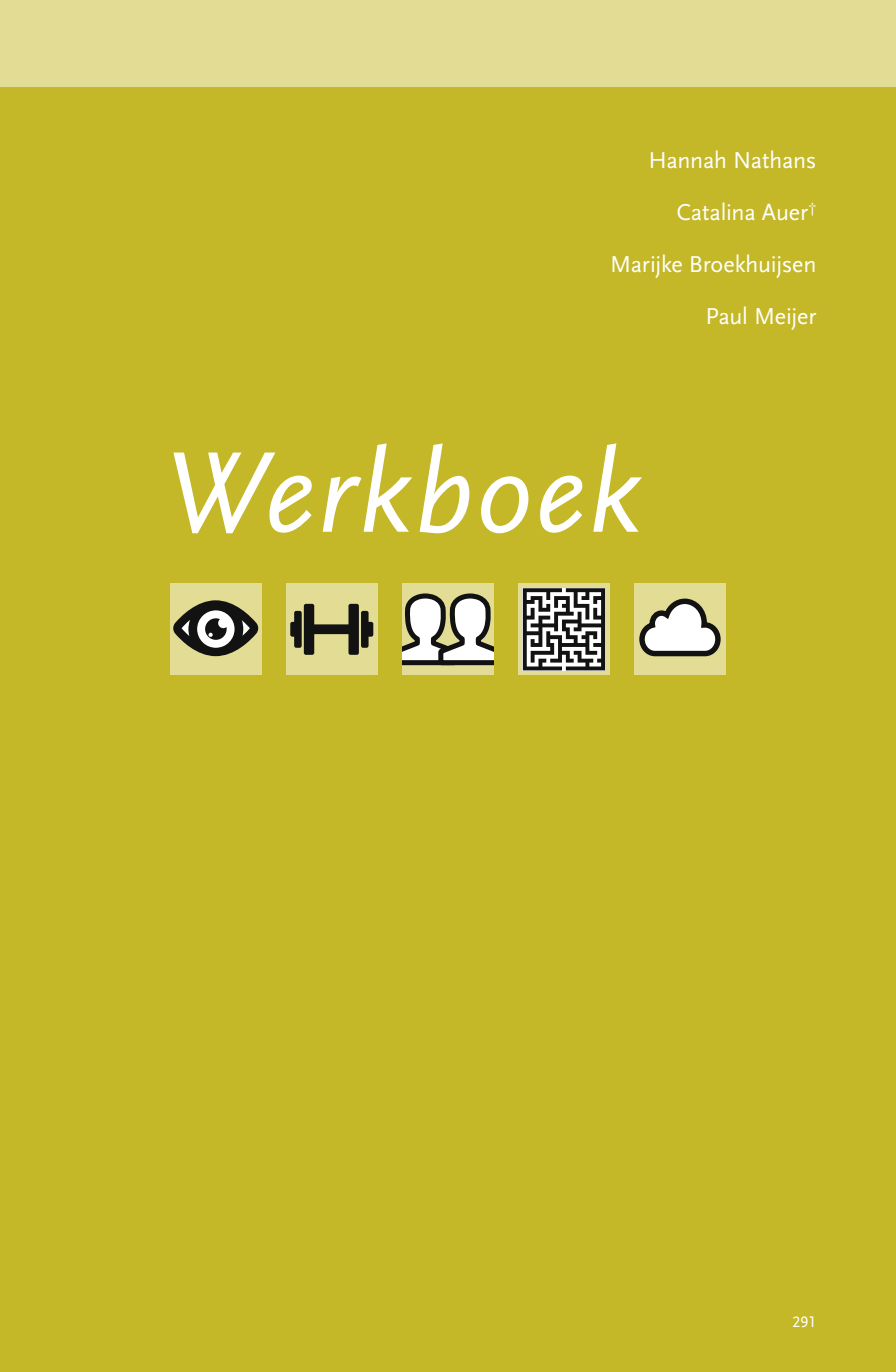
<style>
.page{position:relative;width:896px;height:1372px;background:#c4b829}
.page>*{position:absolute;margin:0;border:0;box-sizing:border-box;transform-origin:0 0}
.t1{font:italic 120px "Scala Sans";letter-spacing:.02em;color:#fff}
.t2{font:24px/52px "Scala Sans";letter-spacing:-.01em;color:#fff;text-align:right}
.t3{font:16px "Scala Sans Caps";color:#fff}
</style>
<div class="page">
<div style="left:0;top:0;width:896px;height:86px;background:#e2dc94"></div>
<div style="left:170px;top:584px;width:91px;height:91px;background:#e2dc94"></div>
<svg style="left:173px;top:600px;width:86px;height:57px"></svg>
<div style="left:402px;top:584px;width:91px;height:91px;background:#e2dc94"></div>
<svg style="left:402px;top:593px;width:91px;height:72px"></svg>
<div style="left:518px;top:584px;width:91px;height:91px;background:#e2dc94"></div>
<svg style="left:523px;top:588px;width:82px;height:82px"></svg>
<div style="left:286px;top:584px;width:91px;height:91px;background:#e2dc94"></div>
<svg style="left:290px;top:604px;width:83px;height:51px"></svg>
<div style="left:634px;top:584px;width:91px;height:91px;background:#e2dc94"></div>
<svg style="left:639px;top:598px;width:82px;height:59px"></svg>
<p class="t2" style="left:610px;top:134px;width:208px">Hannah Nathans<br>Catalina Auer<sup>†<br></sup>Marijke Broekhuijsen<br>Paul Meijer</p>
<h1 class="t1" style="left:164px;top:427px;width:478px">Werkboek</h1>
<p class="t3" style="left:792px;top:1313px;width:25px">291</p>
</div>
